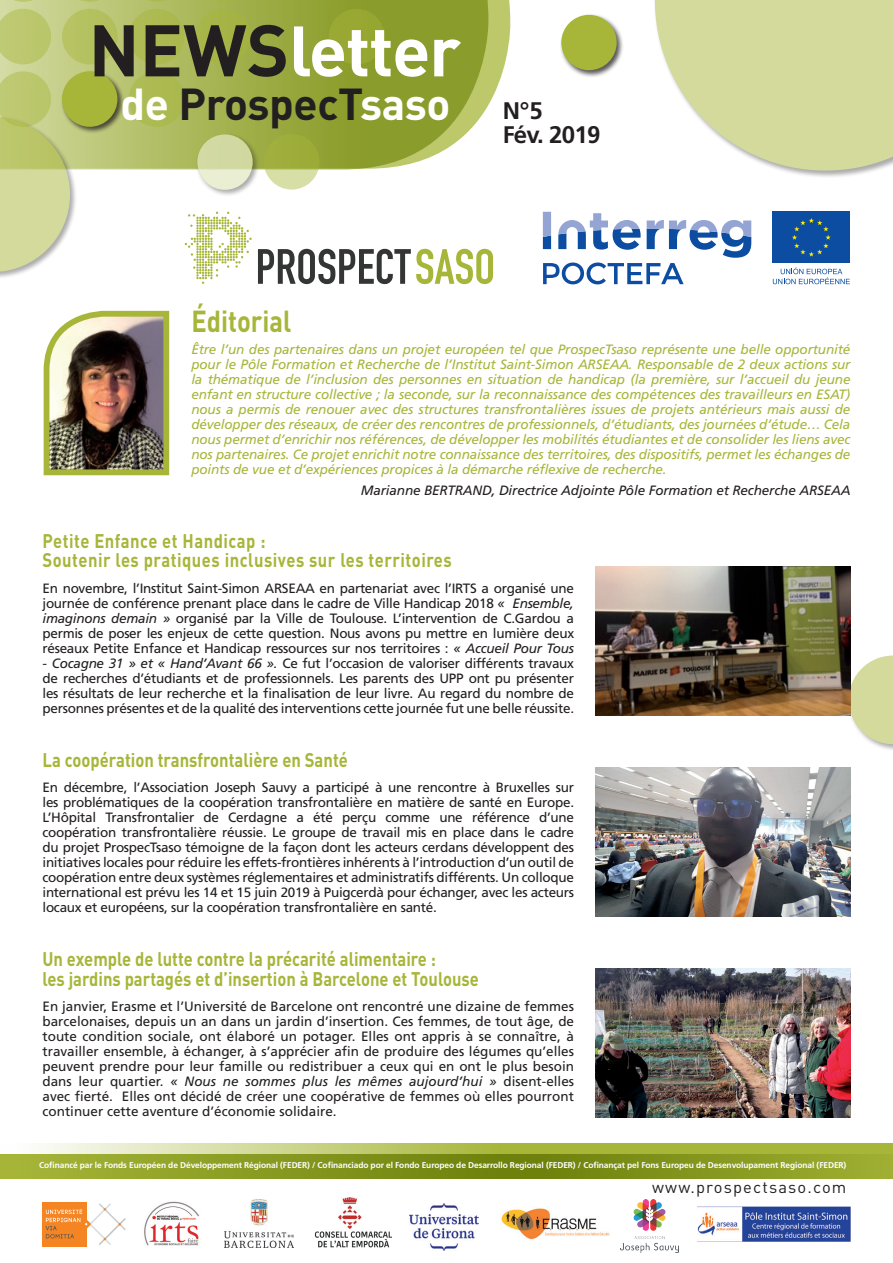
<style>
.page{position:relative;width:893px;height:1263px;background:#fff}
.page>*{position:absolute;margin:0;border:0;box-sizing:border-box;transform-origin:0 0}
.t1{font:700 70.05px "DIN";letter-spacing:-.02em;color:#fff}
.t2{font:700 44.1px "DIN";letter-spacing:-.01em;color:#231f20}
.t3{font:700 30px "DIN";color:#a7b639;scale:.85 1}
.t4{font:700 24px/24px "Frutiger";letter-spacing:-.03em;color:#231f20}
.t5{font:700 19.5px/19.5px "DIN";color:#a7b639;scale:.85 1}
.t6{font:700 19.5px/19.5px "DIN";letter-spacing:.03em;color:#a7b639;scale:.85 1}
.t7{font:16.5px "DIN";letter-spacing:.07em;color:#231f20}
.t8{font:13.5px/15px "Frutiger";letter-spacing:-.02em;color:#231f20;text-align:justify}
.t9{font:italic 13.5px/15px "Frutiger";letter-spacing:-.01em;color:#a7b639;text-align:justify}
.t10{font:italic 13.5px "Frutiger";letter-spacing:-.01em;color:#231f20}
.t11{font:700 8.4px "Frutiger";letter-spacing:-.01em;color:#fff}
.s1{font-size:71.85px;color:#231f20}
.s2{color:#fff}
.s3{font-style:italic}
</style>
<div class="page">
<svg style="left:488px;top:0;width:22px;height:106px;fill:#bdc86a"></svg>
<svg style="left:0;top:0;width:488px;height:170px;background:#a1af4e"></svg>
<div style="left:560px;top:13px;width:64px;height:65px;background:#231f20;opacity:.75"></div>
<div style="left:561px;top:15px;width:56px;height:55px;background:#a7b639;border-radius:50%"></div>
<div style="left:847px;top:654px;width:46px;height:98px;background:#231f20;opacity:.75"></div>
<svg style="left:849px;top:656px;width:44px;height:88px"></svg>
<div style="left:43px;top:1202px;width:44px;height:45px;background:#f58523"></div>
<svg style="left:46px;top:1203px;width:80px;height:42px"></svg>
<img style="left:144px;top:1201px;width:56px;height:45px">
<img style="left:620px;top:1199px;width:59px;height:54px">
<img style="left:697px;top:1206px;width:153px;height:35px">
<img style="left:501px;top:1208px;width:109px;height:32px">
<img style="left:225px;top:1199px;width:68px;height:48px">
<img style="left:409px;top:1203px;width:69px;height:48px">
<img style="left:314px;top:1231px;width:77px;height:7px">
<img style="left:318px;top:1239px;width:72px;height:9px">
<img style="left:339px;top:1197px;width:23px;height:31px">
<img style="left:595px;top:767px;width:255px;height:149px">
<img style="left:595px;top:567px;width:255px;height:149px">
<svg style="left:0;top:1144px;width:893px;height:35px;background:#97a737"></svg>
<svg style="left:0;top:0;width:51px;height:2px"></svg>
<svg style="left:62px;top:0;width:56px;height:2px"></svg>
<svg style="left:129px;top:0;width:55px;height:2px"></svg>
<svg style="left:195px;top:0;width:56px;height:2px"></svg>
<div style="left:329px;top:9px;width:55px;height:55px;background:#98a832;border-radius:50%"></div>
<svg style="left:264px;top:134px;width:55px;height:56px;background:#b1bd5f"></svg>
<svg style="left:0;top:9px;width:51px;height:55px;background:#bfc975"></svg>
<div style="left:62px;top:9px;width:56px;height:55px;background:#b5c15f;border-radius:50%"></div>
<div style="left:129px;top:9px;width:55px;height:55px;background:#adba52;border-radius:50%"></div>
<div style="left:195px;top:9px;width:56px;height:55px;background:#a5b446;border-radius:50%"></div>
<div style="left:129px;top:71px;width:55px;height:56px;background:#adba52;border-radius:50%"></div>
<div style="left:60px;top:70px;width:65px;height:65px;background:#231f20;opacity:.75"></div>
<div style="left:62px;top:71px;width:55px;height:56px;background:#a7b639;border-radius:50%"></div>
<div style="left:196px;top:133px;width:64px;height:64px;background:#231f20;opacity:.75"></div>
<svg style="left:197px;top:134px;width:56px;height:56px;background:#d8deaf"></svg>
<div style="left:0;top:115px;width:77px;height:164px;background:#231f20;opacity:.75"></div>
<svg style="left:0;top:71px;width:70px;height:201px;background:#cad28e"></svg>
<div style="left:653px;top:0;width:240px;height:178px;background:#231f20;opacity:.75"></div>
<svg style="left:655px;top:0;width:238px;height:171px;background:#d9deab"></svg>
<img style="left:595px;top:968px;width:255px;height:149px">
<img style="left:43px;top:310px;width:127px;height:166px">
<svg style="left:543px;top:212px;width:208px;height:72px"></svg>
<div style="left:771px;top:210px;width:80px;height:54px;background:#0d4da1"></div>
<svg style="left:792px;top:218px;width:39px;height:39px"></svg>
<svg style="left:773px;top:267px;width:77px;height:17px"></svg>
<svg style="left:185px;top:212px;width:67px;height:72px"></svg>
<svg style="left:258px;top:249px;width:235px;height:35px"></svg>
<h1 class="t1" style="left:89px;top:5px;width:374px"><span class="s1">NEWS</span>letter</h1>
<h2 class="t2" style="left:121px;top:75px;width:331px"><span class="s2">de</span> ProspecT<span class="s2">saso</span></h2>
<h3 class="t4" style="left:502px;top:99px;width:99px">N°5<br>Fév. 2019</h3>
<h3 class="t3" style="left:191px;top:302px;width:119px">Éditorial</h3>
<p class="t9" style="left:191px;top:342px;width:661px">Être l’un des partenaires dans un projet européen tel que ProspecTsaso représente une belle opportunité pour le Pôle Formation et Recherche de l’Institut Saint-Simon ARSEAA. Responsable de 2 deux actions sur la thématique de l’inclusion des personnes en situation de handicap (la première, sur l’accueil du jeune enfant en structure collective ; la seconde, sur la reconnaissance des compétences des travailleurs en ESAT) nous a permis de renouer avec des structures transfrontalières issues de projets antérieurs mais aussi de développer des réseaux, de créer des rencontres de professionnels, d’étudiants, des journées d’étude… Cela nous permet d’enrichir nos références, de développer les mobilités étudiantes et de consolider les liens avec nos partenaires. Ce projet enrichit notre connaissance des territoires, des dispositifs, permet les échanges de points de vue et d’expériences propices à la démarche réflexive de recherche.</p>
<p class="t10" style="left:361px;top:482px;width:491px">Marianne BERTRAND, Directrice Adjointe Pôle Formation et Recherche ARSEAA</p>
<h3 class="t6" style="left:43px;top:530px;width:483px">Petite Enfance et Handicap :<br>Soutenir les pratiques inclusives sur les territoires</h3>
<p class="t8" style="left:43px;top:580px;width:533px">En novembre, l’Institut Saint-Simon ARSEAA en partenariat avec l’IRTS a organisé une journée de conférence prenant place dans le cadre de Ville Handicap 2018 <span class="s3">« Ensemble, imaginons demain »</span> organisé par la Ville de Toulouse. L’intervention de C.Gardou a permis de poser les enjeux de cette question. Nous avons pu mettre en lumière deux réseaux Petite Enfance et Handicap ressources sur nos territoires : <span class="s3">« Accueil Pour Tous</span></p>
<p class="t8" style="left:43px;top:655px;width:533px"><span class="s3">- Cocagne 31 » et « Hand’Avant 66 ».</span> Ce fut l’occasion de valoriser différents travaux de recherches d’étudiants et de professionnels. Les parents des UPP ont pu présenter les résultats de leur recherche et la finalisation de leur livre. Au regard du nombre de personnes présentes et de la qualité des interventions cette journée fut une belle réussite.</p>
<h3 class="t5" style="left:43px;top:749px;width:361px">La coopération transfrontalière en Santé</h3>
<p class="t8" style="left:43px;top:780px;width:533px">En décembre, l’Association Joseph Sauvy a participé à une rencontre à Bruxelles sur les problématiques de la coopération transfrontalière en matière de santé en Europe.<br>L’Hôpital Transfrontalier de Cerdagne a été perçu comme une référence d’une coopération transfrontalière réussie. Le groupe de travail mis en place dans le cadre du projet ProspecTsaso témoigne de la façon dont les acteurs cerdans développent des initiatives locales pour réduire les effets-frontières inhérents à l’introduction d’un outil de coopération entre deux systèmes réglementaires et administratifs différents. Un colloque international est prévu les 14 et 15 juin 2019 à Puigcerdà pour échanger, avec les acteurs locaux et européens, sur la coopération transfrontalière en santé.</p>
<h3 class="t5" style="left:43px;top:949px;width:515px">Un exemple de lutte contre la précarité alimentaire :<br>les jardins partagés et d’insertion à Barcelone et Toulouse</h3>
<p class="t8" style="left:43px;top:999px;width:533px">En janvier, Erasme et l’Université de Barcelone ont rencontré une dizaine de femmes barcelonaises, depuis un an dans un jardin d’insertion. Ces femmes, de tout âge, de toute condition sociale, ont élaboré un potager. Elles ont appris à se connaître, à travailler ensemble, à échanger, à s’apprécier afin de produire des légumes qu’elles peuvent prendre pour leur famille ou redistribuer a ceux qui en ont le plus besoin dans leur quartier. <span class="s3">« Nous ne sommes plus les mêmes aujourd’hui »</span> disent-elles avec fierté. Elles ont décidé de créer une coopérative de femmes où elles pourront continuer cette aventure d’économie solidaire.</p>
<p class="t11" style="left:39px;top:1160px;width:809px">Cofinancé par le Fonds Européen de Développement Régional (FEDER) / Cofinanciado por el Fondo Europeo de Desarrollo Regional (FEDER) / Cofinançat pel Fons Europeu de Desenvolupament Regional (FEDER)</p>
<p class="t7" style="left:652px;top:1177px;width:196px">www.prospectsaso.com</p>
</div>
